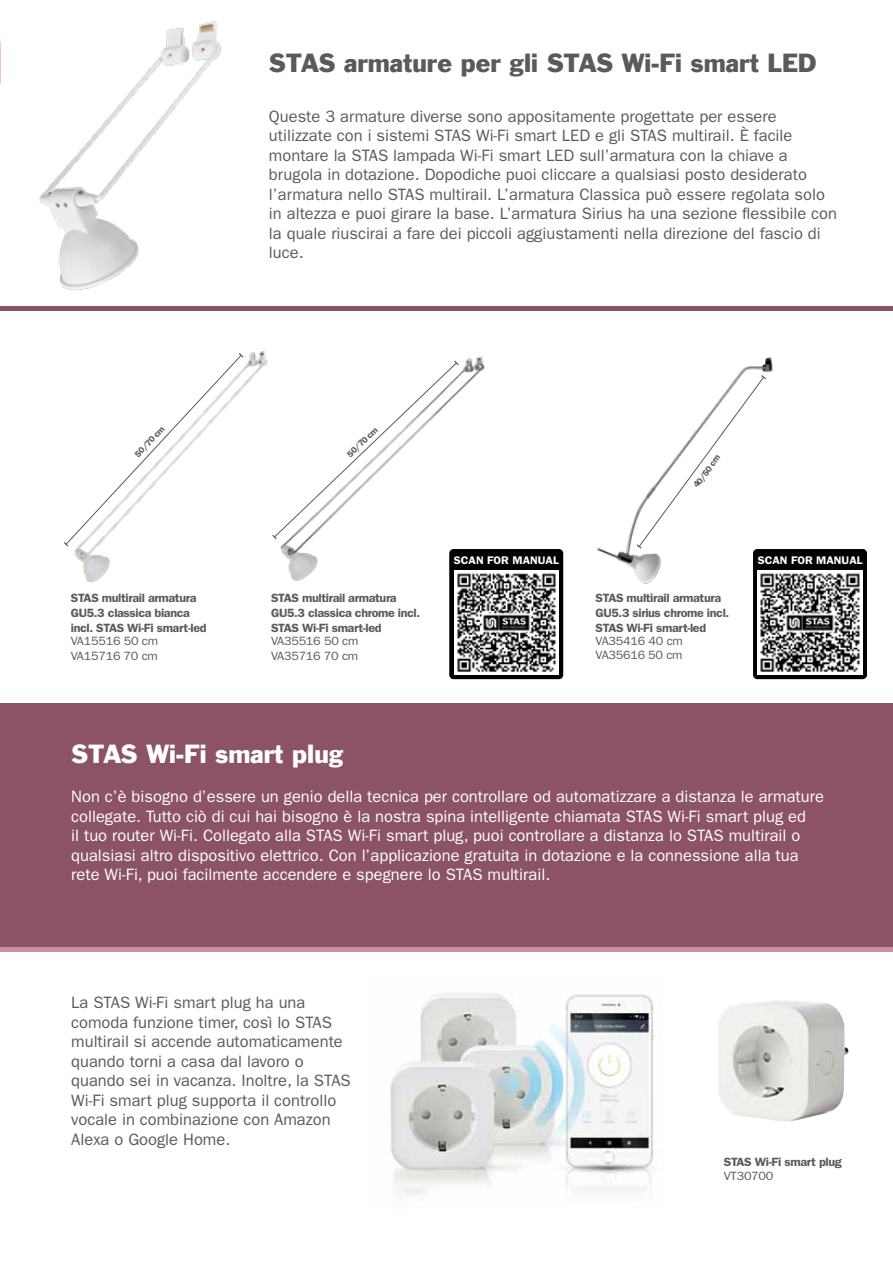
<style>
.page{position:relative;width:893px;height:1263px;background:#fff}
.page>*{position:absolute;margin:0;border:0;box-sizing:border-box;transform-origin:0 0}
.t1{font:24px "Franklin Gothic";color:#5c585b}
.t2{font:24px "Franklin Gothic";color:#fff}
.t3{font:16.5px/19.5px "ITC Franklin Gothic Std";color:#5c585b}
.t4{font:16.5px/19.5px "ITC Franklin Gothic Std";color:#fff}
.t5{font:600 12px/15px "ITC Franklin Gothic Std";letter-spacing:-.03em;color:#5c585b;scale:1.05 1}
.t6{font:12px/15px "ITC Franklin Gothic Std";letter-spacing:-.02em;color:#5c585b;scale:1.05 1}
.t7{font:600 11.1px "ITC Franklin Gothic Std";color:#fff;scale:1.05 1}
.t8{font:600 8.7px "ITC Franklin Gothic Std";color:#5c585b;scale:1.05 1}
</style>
<div class="page">
<div style="left:0;top:703px;width:893px;height:246px;background:#8b5363"></div>
<img style="left:39px;top:21px;width:182px;height:270px">
<hr style="left:0;top:306px;width:893px;height:4px;background:#8b5363">
<hr style="left:0;top:947px;width:893px;height:4px;background:#ce8ea1">
<svg style="left:753px;top:549px;width:114px;height:130px;background:#222"></svg>
<img style="left:758px;top:570px;width:104px;height:104px">
<img style="left:390px;top:993px;width:264px;height:201px">
<img style="left:718px;top:1000px;width:131px;height:122px">
<img style="left:74px;top:351px;width:194px;height:232px">
<svg style="left:63px;top:352px;width:182px;height:196px"></svg>
<img style="left:280px;top:356px;width:205px;height:226px">
<svg style="left:272px;top:359px;width:188px;height:182px"></svg>
<img style="left:597px;top:357px;width:235px;height:230px">
<svg style="left:635px;top:374px;width:132px;height:176px"></svg>
<div style="left:449px;top:549px;width:114px;height:130px;background:#000;border-radius:4px"></div>
<img style="left:454px;top:570px;width:104px;height:104px">
<h1 class="t1" style="left:269px;top:48px;width:549px">STAS armature per gli STAS Wi-Fi smart LED</h1>
<p class="t3" style="left:269px;top:107px;width:569px">Queste 3 armature diverse sono appositamente progettate per essere utilizzate con i sistemi STAS Wi-Fi smart LED e gli STAS multirail. È facile montare la STAS lampada Wi-Fi smart LED sull’armatura con la chiave a brugola in dotazione. Dopodiche puoi cliccare a qualsiasi posto desiderato l’armatura nello STAS multirail. L’armatura Classica può essere regolata solo in altezza e puoi girare la base. L’armatura Sirius ha una sezione flessibile con la quale riuscirai a fare dei piccoli aggiustamenti nella direzione del fascio di luce.</p>
<p class="t8" style="left:133px;top:452px;width:39px;rotate:-47deg">50/70 cm</p>
<p class="t8" style="left:345px;top:452px;width:39px;rotate:-44deg">50/70 cm</p>
<p class="t5" style="left:71px;top:590px;width:131px">STAS multirail armatura<br>GU5.3 classica bianca incl. STAS Wi-Fi smart-led</p>
<p class="t6" style="left:71px;top:634px;width:85px">VA15516 50 cm<br>VA15716 70 cm</p>
<p class="t5" style="left:271px;top:590px;width:144px">STAS multirail armatura<br>GU5.3 classica chrome incl.<br>STAS Wi-Fi smart-led</p>
<p class="t6" style="left:271px;top:634px;width:85px">VA35516 50 cm<br>VA35716 70 cm</p>
<p class="t7" style="left:454px;top:554px;width:101px">SCAN FOR MANUAL</p>
<p class="t8" style="left:691px;top:484px;width:39px;rotate:-53deg">40/50 cm</p>
<p class="t5" style="left:596px;top:590px;width:129px">STAS multirail armatura<br>GU5.3 sirius chrome incl.<br>STAS Wi-Fi smart-led</p>
<p class="t6" style="left:596px;top:635px;width:85px;line-height:13.5px">VA35416 40 cm<br>VA35616 50 cm</p>
<p class="t7" style="left:758px;top:554px;width:101px">SCAN FOR MANUAL</p>
<h1 class="t2" style="left:71px;top:739px;width:274px">STAS Wi-Fi smart plug</h1>
<p class="t4" style="left:71px;top:787px;width:754px">Non c’è bisogno d’essere un genio della tecnica per controllare od automatizzare a distanza le armature collegate. Tutto ciò di cui hai bisogno è la nostra spina intelligente chiamata STAS Wi-Fi smart plug ed<br>il tuo router Wi-Fi. Collegato alla STAS Wi-Fi smart plug, puoi controllare a distanza lo STAS multirail o qualsiasi altro dispositivo elettrico. Con l’applicazione gratuita in dotazione e la connessione alla tua rete Wi-Fi, puoi facilmente accendere e spegnere lo STAS multirail.</p>
<p class="t3" style="left:71px;top:993px;width:281px">La STAS Wi-Fi smart plug ha una comoda funzione timer, così lo STAS multirail si accende automaticamente quando torni a casa dal lavoro o quando sei in vacanza. Inoltre, la STAS Wi-Fi smart plug supporta il controllo vocale in combinazione con Amazon Alexa o Google Home.</p>
<p class="t5" style="left:724px;top:1155px;width:114px">STAS Wi-Fi smart plug</p>
<p class="t6" style="left:724px;top:1168px;width:49px">VT30700</p>
</div>
